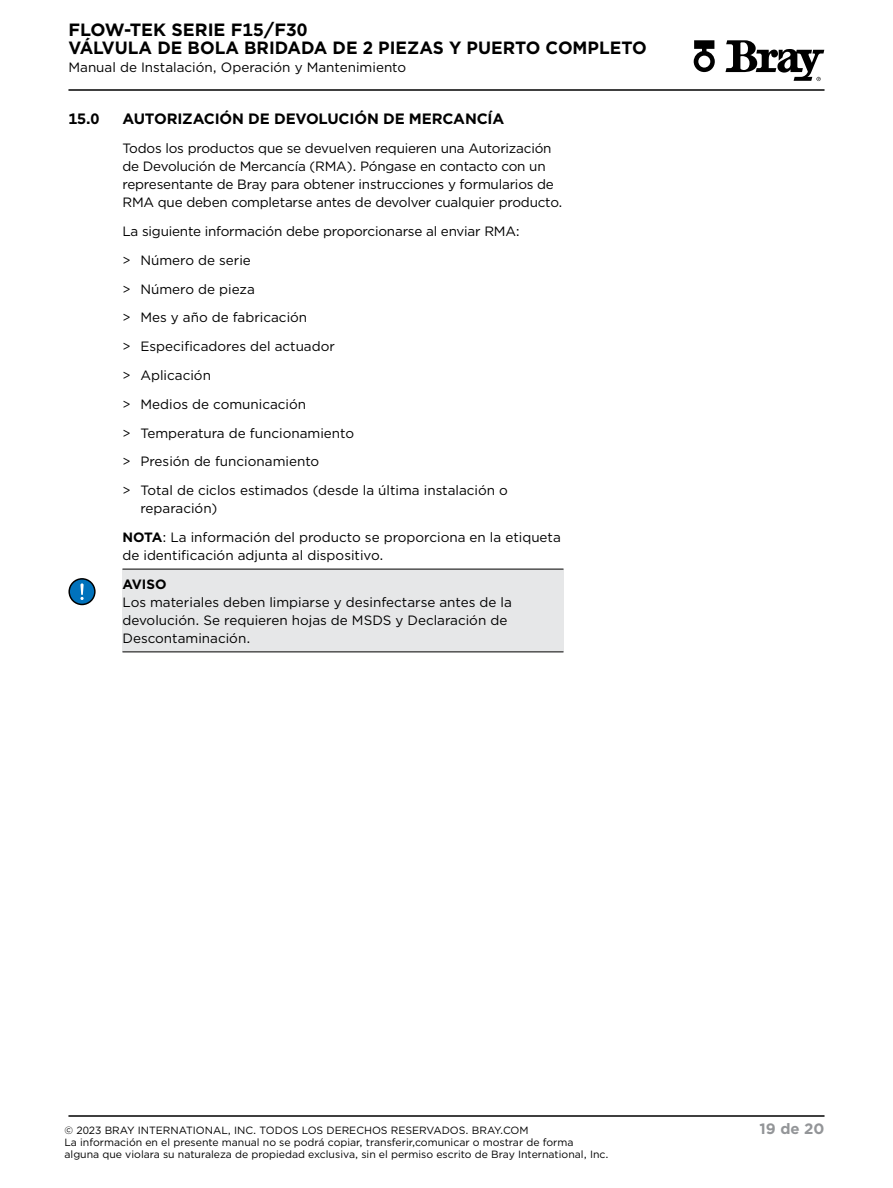
<style>
.page{position:relative;width:893px;height:1188px;background:#fff}
.page>*{position:absolute;margin:0;border:0;box-sizing:border-box;transform-origin:0 0}
.t1{font:700 17.85px/18px "Gotham";color:#000}
.t2{font:700 15px "Gotham";letter-spacing:-.01em;color:#000}
.t3{font:700 15px "Gotham";color:#939598}
.t4{font:13.5px/28.8px "Gotham";color:#000}
.t5{font:700 13.5px "Gotham";color:#000}
.t6{font:10.5px/12px "Gotham";color:#000}
.s1{font-weight:700}
</style>
<div class="page">
<hr style="left:68px;top:89px;width:756px;height:2px;background:#000">
<svg style="left:725px;top:40px;width:99px;height:41px"></svg>
<svg style="left:694px;top:40px;width:21px;height:32px"></svg>
<hr style="left:68px;top:1115px;width:756px;height:2px;background:#000">
<div style="left:122px;top:569px;width:441px;height:83px;background:#e6e7e8"></div>
<hr style="left:122px;top:569px;width:441px;height:1px;background:#000">
<hr style="left:122px;top:652px;width:441px;height:1px;background:#000">
<div style="left:69px;top:579px;width:26px;height:25px;background:#0072bc;border-radius:50%"></div>
<div style="left:68px;top:578px;width:28px;height:27px;border:2px solid #000;border-radius:50%"></div>
<svg style="left:80px;top:583px;width:4px;height:17px"></svg>
<h1 class="t1" style="left:68px;top:21px;width:580px">FLOW-TEK SERIE F15/F30<br>VÁLVULA DE BOLA BRIDADA DE 2 PIEZAS Y PUERTO COMPLETO</h1>
<p class="t4" style="left:68px;top:53px;width:339px">Manual de Instalación, Operación y Mantenimiento</p>
<p class="t2" style="left:68px;top:109px;width:33px">15.0</p>
<p class="t2" style="left:122px;top:109px;width:383px">AUTORIZACIÓN DE DEVOLUCIÓN DE MERCANCÍA</p>
<p class="t4" style="left:122px;top:139px;width:442px;line-height:18px">Todos los productos que se devuelven requieren una Autorización de Devolución de Mercancía (RMA). Póngase en contacto con un representante de Bray para obtener instrucciones y formularios de RMA que deben completarse antes de devolver cualquier producto.</p>
<p class="t4" style="left:122px;top:217px;width:399px">La siguiente información debe proporcionarse al enviar RMA: &gt; Número de serie<br>&gt; Número de pieza<br>&gt; Mes y año de fabricación<br>&gt; Especificadores del actuador<br>&gt; Aplicación<br>&gt; Medios de comunicación<br>&gt; Temperatura de funcionamiento<br>&gt; Presión de funcionamiento<br>&gt; Total de ciclos estimados (desde la última instalación o</p>
<p class="t4" style="left:122px;top:494px;width:440px;text-indent:18px">reparación)<br><span class="s1">NOTA</span>: La información del producto se proporciona en la etiqueta</p>
<p class="t4" style="left:122px;top:541px;width:263px">de identificación adjunta al dispositivo.</p>
<p class="t5" style="left:122px;top:575px;width:46px">AVISO</p>
<p class="t4" style="left:122px;top:593px;width:391px;line-height:18px">Los materiales deben limpiarse y desinfectarse antes de la devolución. Se requieren hojas de MSDS y Declaración de<br>Descontaminación.</p>
<p class="t6" style="left:64px;top:1124px;width:466px">© 2023 BRAY INTERNATIONAL, INC. TODOS LOS DERECHOS RESERVADOS. BRAY.COM</p>
<p class="t3" style="left:760px;top:1119px;width:66px">19 de 20</p>
<p class="t6" style="left:64px;top:1136px;width:546px">La información en el presente manual no se podrá copiar, transferir,comunicar o mostrar de forma alguna que violara su naturaleza de propiedad exclusiva, sin el permiso escrito de Bray International, Inc.</p>
</div>
